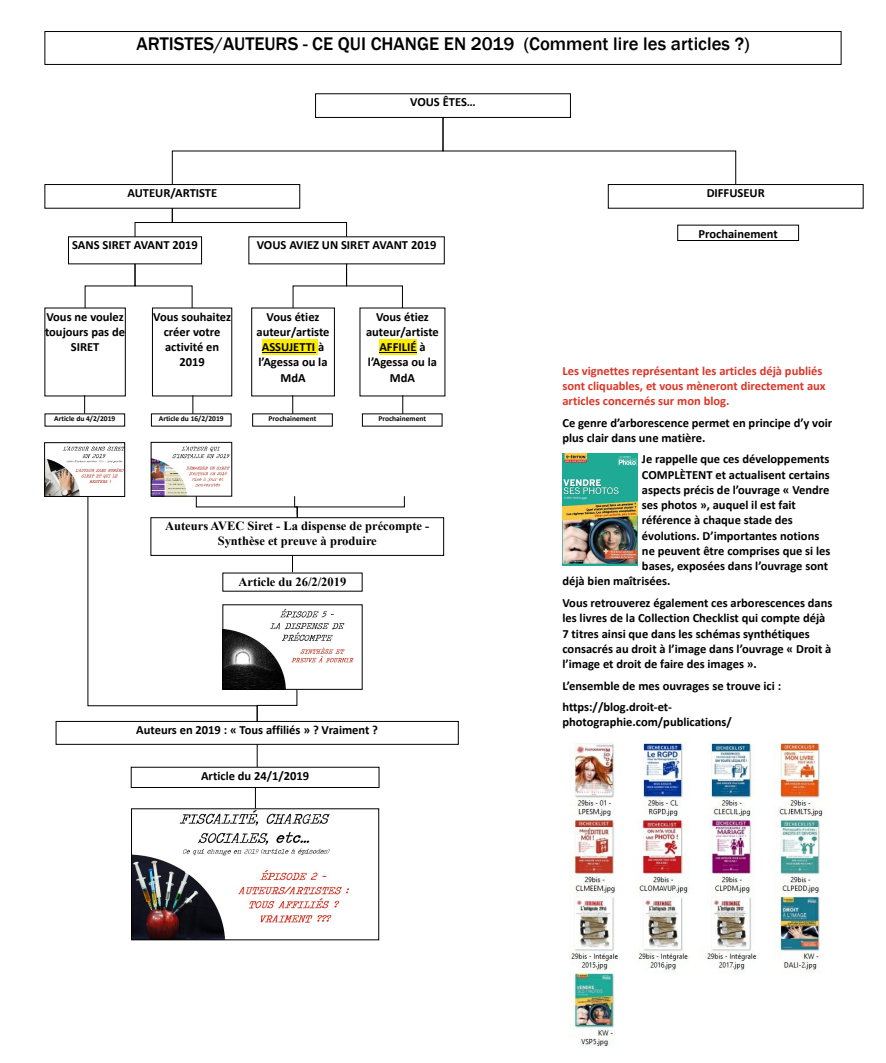
<style>
.page{position:relative;width:886px;height:1063px;background:#fff}
.page>*{position:absolute;margin:0;border:0;box-sizing:border-box;transform-origin:0 0}
.t1{font:500 18.75px "Franklin Gothic";color:#000}
.t2{font:700 12.5px/15.2px "Calibri";color:#000;text-align:center}
.t3{font:700 12.5px/15.2px "Calibri";color:#db3628}
.t4{font:700 12.5px/14.4px "Times New Roman";color:#000;text-align:center}
.t5{font:700 7.5px "Calibri";color:#000}
</style>
<div class="page">
<div style="left:45px;top:31px;width:796px;height:34px;border:1px solid #000"></div>
<div style="left:45px;top:184px;width:255px;height:25px;border:1px solid #000"></div>
<div style="left:608px;top:184px;width:255px;height:25px;border:1px solid #000"></div>
<svg style="left:172px;top:117px;width:564px;height:68px"></svg>
<div style="left:251px;top:308px;width:84px;height:88px;border:1px solid #000"></div>
<div style="left:262px;top:339px;width:53px;height:15px;background:#ffed00"></div>
<hr style="left:315px;top:339px;width:3px;height:15px;background:#ffed00">
<hr style="left:262px;top:352px;width:53px;height:1px;background:#000">
<div style="left:379px;top:339px;width:37px;height:15px;background:#ffed00"></div>
<hr style="left:379px;top:352px;width:37px;height:1px;background:#000">
<div style="left:56px;top:721px;width:403px;height:24px;border:1px solid #000"></div>
<img style="left:46px;top:446px;width:77px;height:49px">
<div style="left:44px;top:442px;width:81px;height:55px;border:1px solid #000"></div>
<svg style="left:84px;top:395px;width:1px;height:19px"></svg>
<img style="left:133px;top:810px;width:217px;height:128px">
<div style="left:131px;top:808px;width:248px;height:132px;border:1px solid #000"></div>
<div style="left:131px;top:767px;width:248px;height:21px;border:1px solid #000"></div>
<svg style="left:257px;top:744px;width:1px;height:23px"></svg>
<svg style="left:255px;top:788px;width:1px;height:20px"></svg>
<svg style="left:84px;top:263px;width:109px;height:46px"></svg>
<svg style="left:134px;top:208px;width:213px;height:29px"></svg>
<svg style="left:292px;top:263px;width:111px;height:46px"></svg>
<svg style="left:193px;top:395px;width:1px;height:19px"></svg>
<svg style="left:292px;top:395px;width:1px;height:19px"></svg>
<svg style="left:402px;top:395px;width:1px;height:19px"></svg>
<img style="left:153px;top:446px;width:77px;height:49px">
<div style="left:151px;top:442px;width:81px;height:55px;border:1px solid #000"></div>
<div style="left:151px;top:517px;width:293px;height:39px;border:1px solid #000"></div>
<svg style="left:258px;top:496px;width:147px;height:22px"></svg>
<img style="left:258px;top:608px;width:96px;height:80px">
<div style="left:222px;top:604px;width:140px;height:86px;border:1px solid #000"></div>
<svg style="left:87px;top:496px;width:171px;height:226px"></svg>
<svg style="left:292px;top:556px;width:1px;height:16px"></svg>
<svg style="left:257px;top:689px;width:40px;height:33px"></svg>
<div style="left:677px;top:225px;width:122px;height:16px;border:1px solid #000"></div>
<img style="left:562px;top:454px;width:76px;height:111px">
<img style="left:569px;top:741px;width:254px;height:306px">
<h1 class="t1" style="left:136px;top:37px;width:615px">ARTISTES/AUTEURS - CE QUI CHANGE EN 2019 (Comment lire les articles ?)</h1>
<p class="t2" style="left:410px;top:96px;width:67px">VOUS ÊTES…</p>
<p class="t2" style="left:127px;top:186px;width:91px">AUTEUR/ARTISTE</p>
<p class="t2" style="left:707px;top:186px;width:60px">DIFFUSEUR</p>
<p class="t2" style="left:72px;top:239px;width:127px">SANS SIRET AVANT 2019</p>
<p class="t2" style="left:257px;top:239px;width:181px">VOUS AVIEZ UN SIRET AVANT 2019</p>
<p class="t2" style="left:45px;top:310px;width:82px">Vous ne voulez toujours pas de<br>SIRET</p>
<p class="t2" style="left:153px;top:310px;width:79px">Vous souhaitez créer votre activité en<br>2019</p>
<p class="t2" style="left:257px;top:310px;width:74px">Vous étiez auteur/artiste<br>ASSUJETTI à l’Agessa ou la<br>MdA</p>
<p class="t2" style="left:366px;top:310px;width:74px">Vous étiez auteur/artiste<br>AFFILIÉ à l’Agessa ou la<br>MdA</p>
<p class="t5" style="left:54px;top:416px;width:63px">Article du 4/2/2019</p>
<p class="t5" style="left:159px;top:416px;width:66px">Article du 16/2/2019</p>
<p class="t5" style="left:269px;top:416px;width:49px">Prochainement</p>
<p class="t5" style="left:378px;top:416px;width:49px">Prochainement</p>
<p class="t4" style="left:165px;top:520px;width:266px">Auteurs AVEC Siret - La dispense de précompte -<br>Synthèse et preuve à produire</p>
<p class="t4" style="left:239px;top:575px;width:109px">Article du 26/2/2019</p>
<p class="t2" style="left:136px;top:723px;width:243px">Auteurs en 2019 : « Tous affiliés » ? Vraiment ?</p>
<p class="t2" style="left:201px;top:769px;width:110px">Article du 24/1/2019</p>
<p class="t2" style="left:698px;top:227px;width:81px">Prochainement</p>
<p class="t3" style="left:562px;top:364px;width:265px">Les vignettes représentant les articles déjà publiés sont cliquables, et vous mèneront directement aux articles concernés sur mon blog.</p>
<p class="t2" style="left:562px;top:416px;width:271px;text-align:left">Ce genre d’arborescence permet en principe d’y voir plus clair dans une matière.</p>
<p class="t2" style="left:642px;top:453px;width:189px">Je rappelle que ces développements</p>
<p class="t2" style="left:642px;top:468px;width:189px">COMPLÈTENT et actualisent certains</p>
<p class="t2" style="left:642px;top:483px;width:189px">aspects précis de l’ouvrage « Vendre</p>
<p class="t2" style="left:642px;top:498px;width:155px">ses photos », auquel il est fait</p>
<p class="t2" style="left:642px;top:514px;width:152px">référence à chaque stade des</p>
<p class="t2" style="left:642px;top:529px;width:179px">évolutions. D’importantes notions</p>
<p class="t2" style="left:642px;top:544px;width:190px">ne peuvent être comprises que si les</p>
<p class="t2" style="left:642px;top:559px;width:187px">bases, exposées dans l’ouvrage sont</p>
<p class="t2" style="left:562px;top:575px;width:109px">déjà bien maîtrisées.</p>
<p class="t2" style="left:562px;top:596px;width:271px;text-align:left">Vous retrouverez également ces arborescences dans les livres de la Collection Checklist qui compte déjà 7 titres ainsi que dans les schémas synthétiques consacrés au droit à l’image dans l’ouvrage « Droit à l’image et droit de faire des images ».</p>
<p class="t2" style="left:562px;top:676px;width:220px;line-height:21.5px;text-align:left">L’ensemble de mes ouvrages se trouve ici : https://blog.droit-et-</p>
<p class="t2" style="left:562px;top:716px;width:171px">photographie.com/publications/</p>
</div>
